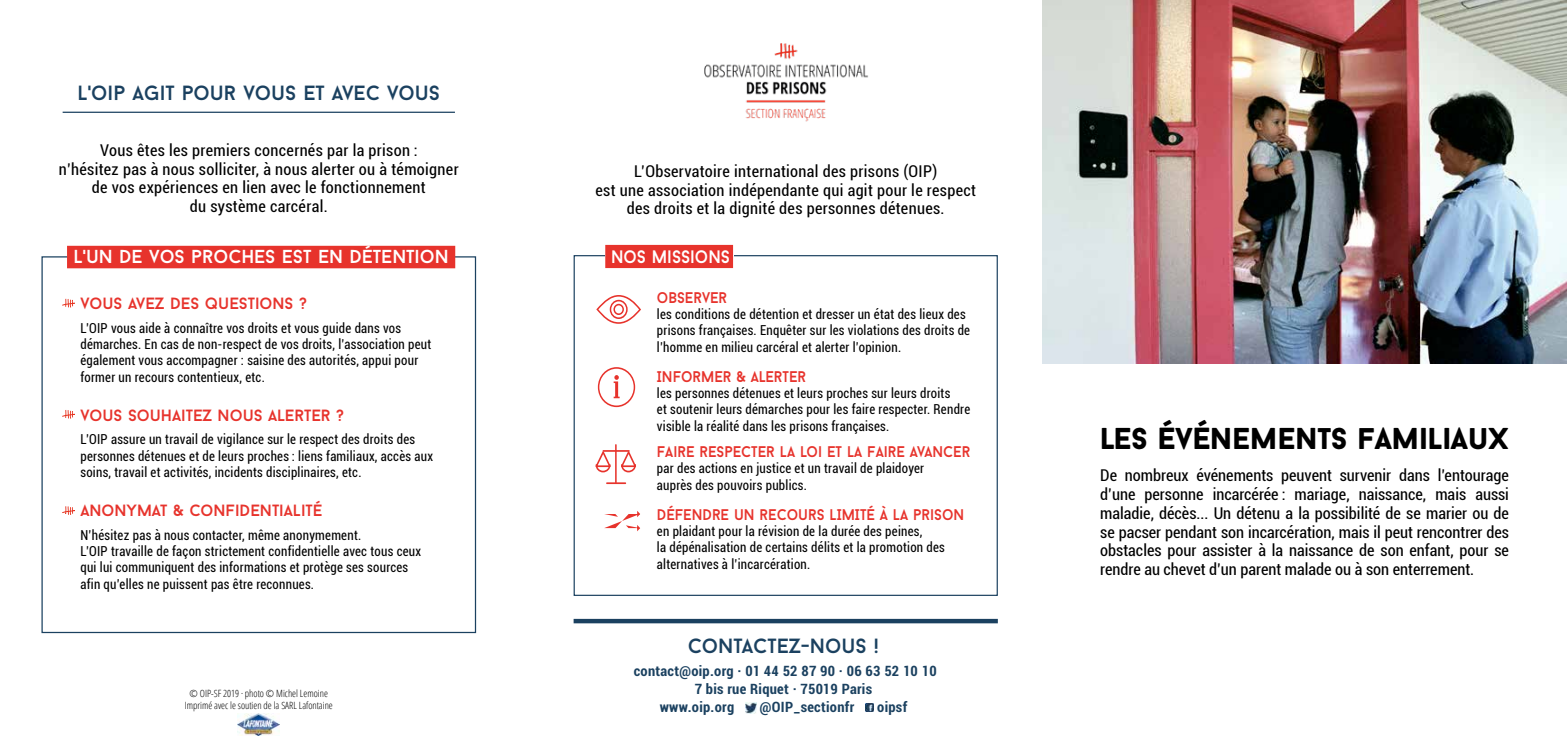
<style>
.page{position:relative;width:1567px;height:745px;background:#fff}
.page>*{position:absolute;margin:0;border:0;box-sizing:border-box;transform-origin:0 0}
.t1{font:900 30.5px "Baron Neue";letter-spacing:-.01em;color:#000}
.t2{font:20.5px "Baron Neue";color:#1b4160}
.t3{font:18.75px "Baron Neue";color:#fff}
.t4{font:18px "Baron Neue";color:#fff;scale:.93 1}
.t5{font:condensed 16.25px/18.8px "Roboto";letter-spacing:.02em;color:#000;text-align:center}
.t6{font:16.25px "Baron Neue";color:#e7332c}
.t7{font:15.38px "Baron Neue";color:#e7332c;scale:.93 1}
.t8{font:700 condensed 14.88px "Roboto";letter-spacing:.02em;color:#1b4160}
.t9{font:condensed 13.75px/16.2px "Roboto";letter-spacing:.02em;color:#000;scale:.93 1}
.t10{font:300 10px/12px "Open Sans Condensed";color:#000;text-align:center}
</style>
<div class="page">
<img style="left:1042px;top:0;width:524px;height:363px">
<svg style="left:596px;top:295px;width:45px;height:28px"></svg>
<svg style="left:598px;top:367px;width:37px;height:40px"></svg>
<div style="left:605px;top:245px;width:128px;height:23px;background:#e7332c"></div>
<hr style="left:615px;top:444px;width:1px;height:39px;background:#e7332c">
<svg style="left:606px;top:482px;width:20px;height:1px"></svg>
<svg style="left:595px;top:450px;width:41px;height:22px"></svg>
<svg style="left:604px;top:511px;width:36px;height:20px"></svg>
<div style="left:573px;top:618px;width:424px;height:5px;background:#1b4160"></div>
<svg style="left:745px;top:702px;width:11px;height:11px"></svg>
<svg style="left:865px;top:703px;width:8px;height:8px"></svg>
<img style="left:704px;top:43px;width:164px;height:79px">
<div style="left:67px;top:245px;width:388px;height:23px;background:#e7332c"></div>
<svg style="left:62px;top:298px;width:13px;height:9px"></svg>
<svg style="left:62px;top:410px;width:13px;height:8px"></svg>
<svg style="left:62px;top:506px;width:13px;height:8px"></svg>
<hr style="left:63px;top:112px;width:392px;height:1px;background:#1b4160">
<img style="left:238px;top:713px;width:41px;height:22px">
<h2 class="t2" style="left:78px;top:80px;width:364px">L'OIP AGIT POUR VOUS ET AVEC VOUS</h2>
<p class="t5" style="left:59px;top:140px;width:401px">Vous êtes les premiers concernés par la prison :<br>n’hésitez pas à nous solliciter, à nous alerter ou à témoigner de vos expériences en lien avec le fonctionnement<br>du système carcéral.</p>
<h3 class="t3" style="left:73px;top:245px;width:377px">L'UN DE VOS PROCHES EST EN DÉTENTION</h3>
<p class="t6" style="left:80px;top:293px;width:228px">VOUS AVEZ DES QUESTIONS ?</p>
<p class="t9" style="left:80px;top:319px;width:379px">L’OIP vous aide à connaître vos droits et vous guide dans vos démarches. En cas de non-respect de vos droits, l’association peut également vous accompagner : saisine des autorités, appui pour former un recours contentieux, etc.</p>
<p class="t6" style="left:80px;top:404px;width:265px">VOUS SOUHAITEZ NOUS ALERTER ?</p>
<p class="t9" style="left:80px;top:430px;width:380px">L’OIP assure un travail de vigilance sur le respect des droits des personnes détenues et de leurs proches : liens familiaux, accès aux soins, travail et activités, incidents disciplinaires, etc.</p>
<p class="t6" style="left:80px;top:500px;width:243px">ANONYMAT &amp; CONFIDENTIALITÉ</p>
<p class="t9" style="left:80px;top:526px;width:368px">N’hésitez pas à nous contacter, même anonymement.<br>L’OIP travaille de façon strictement confidentielle avec tous ceux qui lui communiquent des informations et protège ses sources afin qu’elles ne puissent pas être reconnues.</p>
<p class="t10" style="left:185px;top:686px;width:150px">© OIP-SF 2019 · photo © Michel Lemoine<br>Imprimé avec le soutien de la SARL Lafontaine</p>
<p class="t5" style="left:595px;top:161px;width:382px">L’Observatoire international des prisons (OIP)<br>est une association indépendante qui agit pour le respect des droits et la dignité des personnes détenues.</p>
<h3 class="t4" style="left:611px;top:245px;width:129px">NOS MISSIONS</h3>
<p class="t7" style="left:657px;top:287px;width:77px">OBSERVER</p>
<p class="t9" style="left:657px;top:305px;width:338px">les conditions de détention et dresser un état des lieux des prisons françaises. Enquêter sur les violations des droits de l’homme en milieu carcéral et alerter l’opinion.</p>
<p class="t7" style="left:657px;top:366px;width:162px">INFORMER &amp; ALERTER</p>
<p class="t9" style="left:657px;top:384px;width:338px">les personnes détenues et leurs proches sur leurs droits<br>et soutenir leurs démarches pour les faire respecter. Rendre visible la réalité dans les prisons françaises.</p>
<p class="t7" style="left:657px;top:442px;width:338px">FAIRE RESPECTER LA LOI ET LA FAIRE AVANCER</p>
<p class="t9" style="left:657px;top:459px;width:289px">par des actions en justice et un travail de plaidoyer auprès des pouvoirs publics.</p>
<p class="t7" style="left:657px;top:504px;width:332px">DÉFENDRE UN RECOURS LIMITÉ À LA PRISON</p>
<p class="t9" style="left:657px;top:522px;width:311px">en plaidant pour la révision de la durée des peines,<br>la dépénalisation de certains délits et la promotion des alternatives à l’incarcération.</p>
<h2 class="t2" style="left:687px;top:632px;width:193px">CONTACTEZ-NOUS !</h2>
<p class="t8" style="left:633px;top:660px;width:304px">contact@oip.org · 01 44 52 87 90 · 06 63 52 10 10</p>
<p class="t8" style="left:694px;top:678px;width:179px">7 bis rue Riquet · 75019 Paris</p>
<p class="t8" style="left:659px;top:696px;width:76px">www.oip.org</p>
<p class="t8" style="left:759px;top:696px;width:96px">@OIP_sectionfr</p>
<p class="t8" style="left:877px;top:696px;width:31px">oipsf</p>
<h1 class="t1" style="left:1100px;top:418px;width:410px">LES ÉVÉNEMENTS FAMILIAUX</h1>
<p class="t5" style="left:1100px;top:465px;width:410px;text-align:justify">De nombreux événements peuvent survenir dans l’entourage d’une personne incarcérée : mariage, naissance, mais aussi maladie, décès... Un détenu a la possibilité de se marier ou de se pacser pendant son incarcération, mais il peut rencontrer des obstacles pour assister à la naissance de son enfant, pour se rendre au chevet d’un parent malade ou à son enterrement.</p>
</div>
